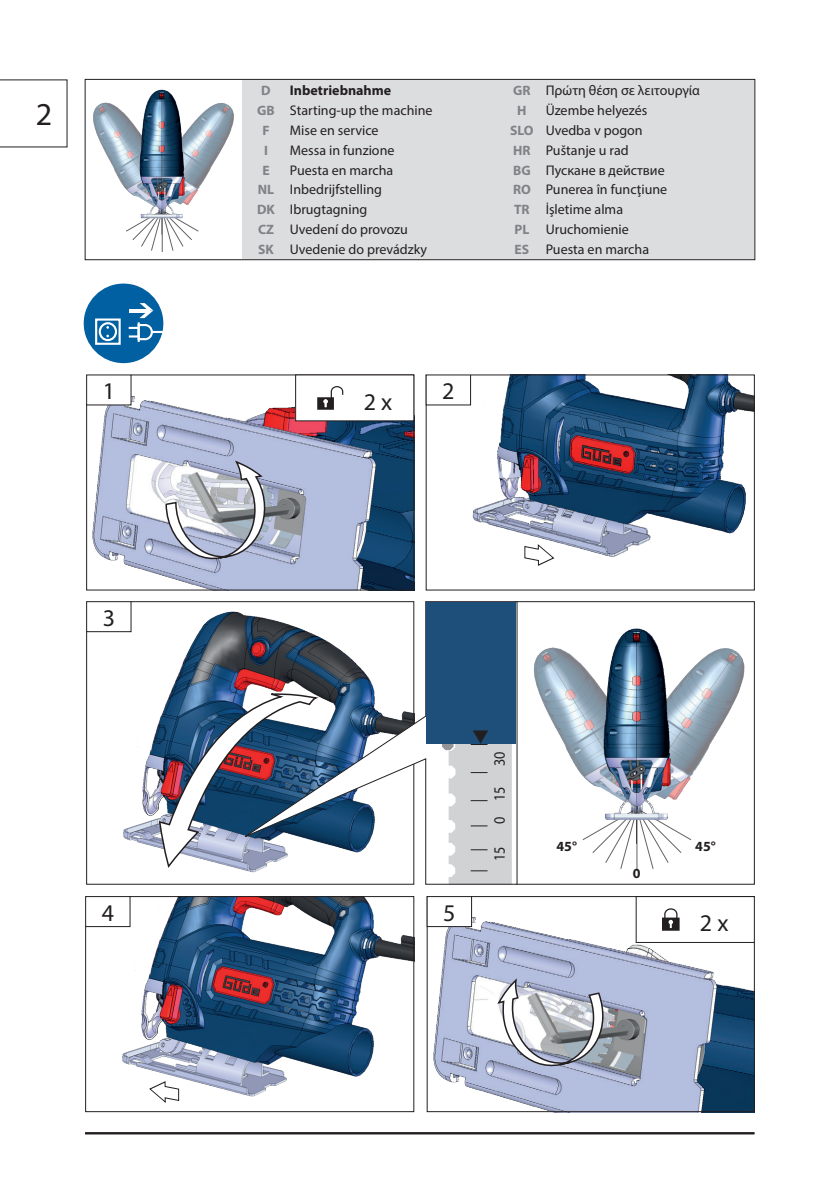
<style>
.page{position:relative;width:840px;height:1191px;background:#fff}
.page>*{position:absolute;margin:0;border:0;box-sizing:border-box;transform-origin:0 0}
.t1{font:32px "Myriad Pro";color:#231f20}
.t2{font:24px "Myriad Pro";color:#231f20}
.t3{font:15.8px "Myriad Pro";color:#231f20;scale:.9 1}
.t4{font:14px/19.8px "Myriad Pro";color:#231f20}
.t5{font:700 14px "Myriad Pro";color:#231f20}
.t6{font:700 13.6px "Myriad Pro";color:#808285}
.s1{font-weight:700}
.s2{font-weight:700;font-size:13.6px;color:#808285}
</style>
<div class="page">
<svg style="left:0;top:79px;width:68px;height:69px"></svg>
<hr style="left:85px;top:1132px;width:669px;height:2px;background:#231f20">
<svg style="left:84px;top:78px;width:671px;height:183px"></svg>
<img style="left:428px;top:898px;width:324px;height:212px">
<div style="left:426px;top:896px;width:328px;height:216px;border:1px solid #231f20"></div>
<div style="left:84px;top:283px;width:79px;height:80px;background:#0160a1;border-radius:50%"></div>
<div style="left:95px;top:318px;width:26px;height:27px;border:2px solid #fff"></div>
<div style="left:99px;top:322px;width:18px;height:19px;border:2px solid #fff;border-radius:50%"></div>
<svg style="left:129px;top:303px;width:34px;height:42px"></svg>
<div style="left:515px;top:601px;width:239px;height:283px;border:1px solid #231f20"></div>
<hr style="left:636px;top:808px;width:1px;height:63px;background:#636366">
<svg style="left:592px;top:848px;width:90px;height:21px"></svg>
<img style="left:427px;top:376px;width:325px;height:181px">
<img style="left:88px;top:610px;width:147px;height:238px">
<img style="left:87px;top:898px;width:325px;height:203px">
<div style="left:85px;top:896px;width:329px;height:216px;border:1px solid #231f20"></div>
<img style="left:88px;top:376px;width:324px;height:212px">
<div style="left:86px;top:374px;width:328px;height:216px;border:1px solid #231f20"></div>
<svg style="left:523px;top:540px;width:32px;height:26px"></svg>
<svg style="left:148px;top:1076px;width:31px;height:27px"></svg>
<img style="left:158px;top:693px;width:77px;height:175px">
<svg style="left:235px;top:601px;width:282px;height:284px"></svg>
<div style="left:426px;top:602px;width:89px;height:142px;background:#1e4f7b"></div>
<svg style="left:442px;top:730px;width:69px;height:154px"></svg>
<svg style="left:165px;top:459px;width:102px;height:101px"></svg>
<svg style="left:495px;top:976px;width:115px;height:95px"></svg>
<div style="left:87px;top:375px;width:44px;height:30px;background:#fff"></div>
<div style="left:426px;top:375px;width:44px;height:30px;background:#fff"></div>
<div style="left:87px;top:601px;width:44px;height:30px;background:#fff"></div>
<div style="left:86px;top:601px;width:45px;height:31px;border:1px solid #231f20"></div>
<div style="left:86px;top:896px;width:44px;height:30px;background:#fff"></div>
<div style="left:85px;top:896px;width:45px;height:31px;border:1px solid #231f20"></div>
<div style="left:427px;top:896px;width:44px;height:30px;background:#fff"></div>
<div style="left:426px;top:896px;width:46px;height:31px;border:1px solid #231f20"></div>
<div style="left:295px;top:375px;width:118px;height:46px;background:#fff"></div>
<svg style="left:317px;top:386px;width:26px;height:24px"></svg>
<div style="left:295px;top:374px;width:119px;height:47px;border:1px solid #231f20"></div>
<div style="left:635px;top:896px;width:119px;height:46px;background:#fff"></div>
<svg style="left:662px;top:908px;width:17px;height:22px"></svg>
<div style="left:635px;top:896px;width:119px;height:47px;border:1px solid #231f20"></div>
<img style="left:533px;top:628px;width:212px;height:220px">
<div style="left:242px;top:80px;width:511px;height:179px;background:#dcdddf"></div>
<h1 class="t1" style="left:36px;top:95px;width:18px">2</h1>
<p class="t4" style="left:257px;top:81px;width:177px;text-indent:33px"><span class="s1">Inbetriebnahme<br></span><span class="s2">GB</span> Starting-up the machine</p>
<p class="t6" style="left:262px;top:121px;width:9px">F</p>
<p class="t4" style="left:290px;top:120px;width:90px">Mise en service</p>
<p class="t6" style="left:264px;top:141px;width:5px">I</p>
<p class="t4" style="left:290px;top:140px;width:106px">Messa in funzione</p>
<p class="t6" style="left:262px;top:161px;width:9px">E</p>
<p class="t6" style="left:261px;top:82px;width:11px">D</p>
<p class="t4" style="left:257px;top:160px;width:171px;text-indent:33px">Puesta en marcha<br><span class="s2">NL</span> Inbedrijfstelling<br><span class="s2">DK</span> Ibrugtagning<br><span class="s2">CZ</span> Uvedení do provozu<br><span class="s2">SK</span> Uvedenie do prevádzky</p>
<h2 class="t2" style="left:103px;top:376px;width:14px">1</h2>
<h2 class="t2" style="left:442px;top:376px;width:14px">2</h2>
<h2 class="t2" style="left:363px;top:387px;width:30px">2 x</h2>
<p class="t4" style="left:513px;top:81px;width:188px"><span class="s2">GR</span> Πρώτη θέση σε λειτουργία</p>
<p class="t6" style="left:517px;top:102px;width:11px">H</p>
<p class="t4" style="left:545px;top:100px;width:103px">Üzembe helyezés</p>
<p class="t4" style="left:510px;top:120px;width:134px"><span class="s2">SLO</span> Uvedba v pogon</p>
<p class="t4" style="left:513px;top:140px;width:117px"><span class="s2">HR</span> Puštanje u rad</p>
<p class="t4" style="left:513px;top:160px;width:153px"><span class="s2">BG</span> Пускане в действие</p>
<p class="t4" style="left:512px;top:180px;width:156px"><span class="s2">RO</span> Punerea în funcţiune</p>
<p class="t4" style="left:514px;top:199px;width:110px"><span class="s2">TR</span> İşletime alma</p>
<p class="t4" style="left:514px;top:219px;width:116px"><span class="s2">PL</span> Uruchomienie</p>
<p class="t4" style="left:514px;top:239px;width:136px"><span class="s2">ES</span> Puesta en marcha</p>
<h2 class="t2" style="left:103px;top:603px;width:14px">3</h2>
<h2 class="t2" style="left:102px;top:897px;width:14px">4</h2>
<h2 class="t2" style="left:443px;top:897px;width:14px">5</h2>
<p class="t3" style="left:489px;top:823px;width:42px;rotate:-90deg">0 15</p>
<p class="t3" style="left:489px;top:860px;width:17px;rotate:-90deg">15</p>
<p class="t5" style="left:556px;top:836px;width:22px">45°</p>
<p class="t5" style="left:632px;top:864px;width:9px">0</p>
<p class="t5" style="left:694px;top:837px;width:22px">45°</p>
<h2 class="t2" style="left:699px;top:908px;width:30px">2 x</h2>
</div>
